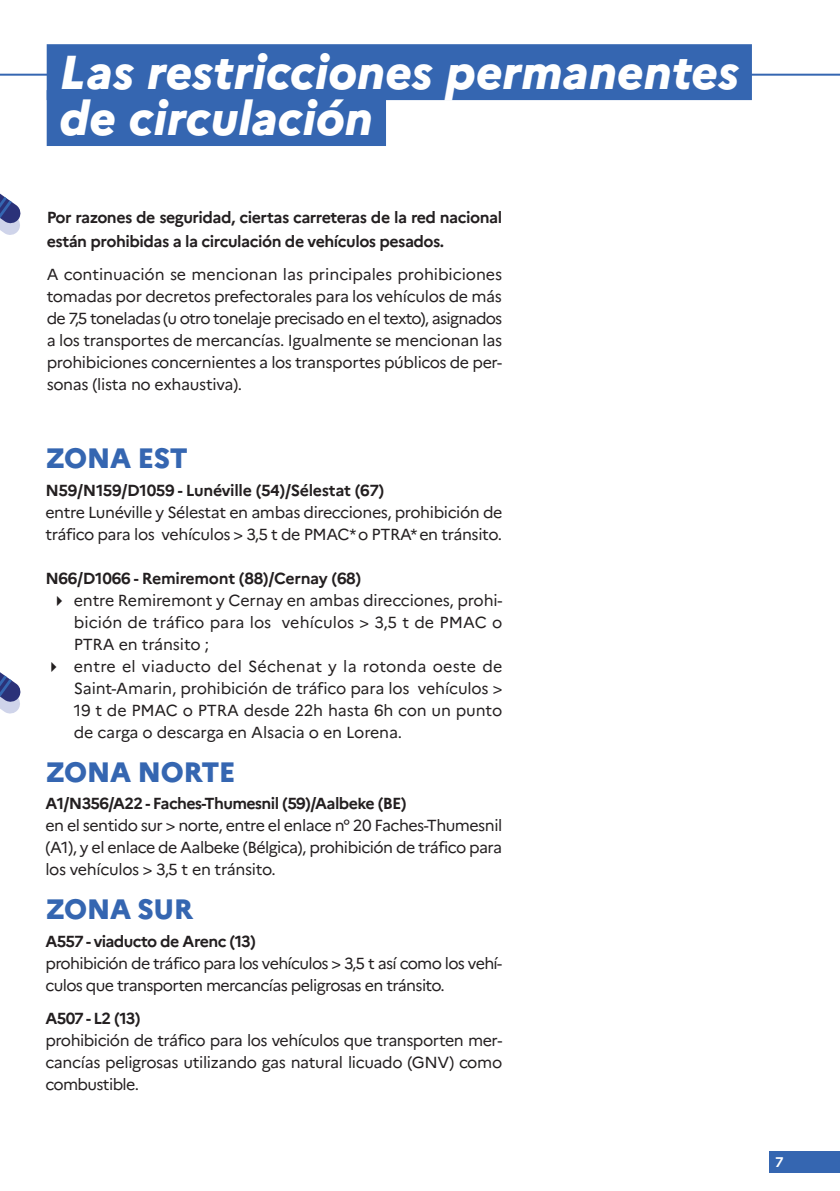
<style>
.page{position:relative;width:840px;height:1191px;background:#fff}
.page>*{position:absolute;margin:0;border:0;box-sizing:border-box;transform-origin:0 0}
.t1{font:italic 800 47.4px/46px "Marianne";color:#fff}
.t2{font:800 28px "Marianne";letter-spacing:-.02em;color:#3566b1}
.t3{font:16px/22px "Marianne";letter-spacing:-.025em;color:#231f20;text-align:justify}
.t4{font:700 16px/24px "Marianne";letter-spacing:-.03em;color:#231f20}
.t5{font:700 14px "Marianne";color:#fff}
</style>
<div class="page">
<div style="left:769px;top:1151px;width:70px;height:21px;background:#3566b1"></div>
<svg style="left:0;top:73px;width:22px;height:162px"></svg>
<svg style="left:0;top:672px;width:21px;height:42px"></svg>
<hr style="left:0;top:74px;width:839px;height:2px;background:#3566b1">
<div style="left:47px;top:44px;width:704px;height:56px;background:#3566b1"></div>
<div style="left:47px;top:90px;width:339px;height:56px;background:#3566b1"></div>
<h1 class="t1" style="left:59px;top:45px;width:680px">Las restricciones permanentes de circulación</h1>
<p class="t4" style="left:47px;top:205px;width:457px">Por razones de seguridad, ciertas carreteras de la red nacional están prohibidas a la circulación de vehículos pesados.</p>
<p class="t3" style="left:47px;top:263px;width:457px">A continuación se mencionan las principales prohibiciones tomadas por decretos prefectorales para los vehículos de más de 7,5 toneladas (u otro tonelaje precisado en el texto), asignados a los transportes de mercancías. Igualmente se mencionan las prohibiciones concernientes a los transportes públicos de per&shy;sonas (lista no exhaustiva).</p>
<h2 class="t2" style="left:45px;top:441px;width:144px">ZONA EST</h2>
<p class="t4" style="left:45px;top:478px;width:340px">N59/N159/D1059 - Lunéville (54)/Sélestat (67)</p>
<p class="t3" style="left:45px;top:501px;width:458px">entre Lunéville y Sélestat en ambas direcciones, prohibición de tráfico para los vehículos &gt; 3,5 t de PMAC* o PTRA* en tránsito.</p>
<p class="t4" style="left:45px;top:566px;width:317px">N66/D1066 - Remiremont (88)/Cernay (68)</p>
<p class="t3" style="left:74px;top:589px;width:430px;text-align:left">entre Remiremont y Cernay en ambas direcciones, prohi&shy;bición de tráfico para los vehículos &gt; 3,5 t de PMAC o PTRA en tránsito ;<br>entre el viaducto del Séchenat y la rotonda oeste de Saint-Amarin, prohibición de tráfico para los vehículos &gt; 19 t de PMAC o PTRA desde 22h hasta 6h con un punto de carga o descarga en Alsacia o en Lorena.</p>
<h2 class="t2" style="left:45px;top:754px;width:192px">ZONA NORTE</h2>
<p class="t4" style="left:45px;top:791px;width:362px">A1/N356/A22 - Faches-Thumesnil (59)/Aalbeke (BE)</p>
<p class="t3" style="left:45px;top:814px;width:458px">en el sentido sur &gt; norte, entre el enlace n° 20 Faches-Thumesnil (A1), y el enlace de Aalbeke (Bélgica), prohibición de tráfico para los vehículos &gt; 3,5 t en tránsito.</p>
<h2 class="t2" style="left:45px;top:892px;width:149px">ZONA SUR</h2>
<p class="t4" style="left:45px;top:929px;width:212px">A557 - viaducto de Arenc (13)</p>
<p class="t3" style="left:45px;top:952px;width:458px">prohibición de tráfico para los vehículos &gt; 3,5 t así como los vehí&shy;culos que transporten mercancías peligrosas en tránsito.</p>
<p class="t4" style="left:45px;top:1006px;width:97px">A507 - L2 (13)</p>
<p class="t3" style="left:45px;top:1029px;width:458px">prohibición de tráfico para los vehículos que transporten mer&shy;cancías peligrosas utilizando gas natural licuado (GNV) como combustible.</p>
<p class="t5" style="left:774px;top:1153px;width:10px">7</p>
</div>
